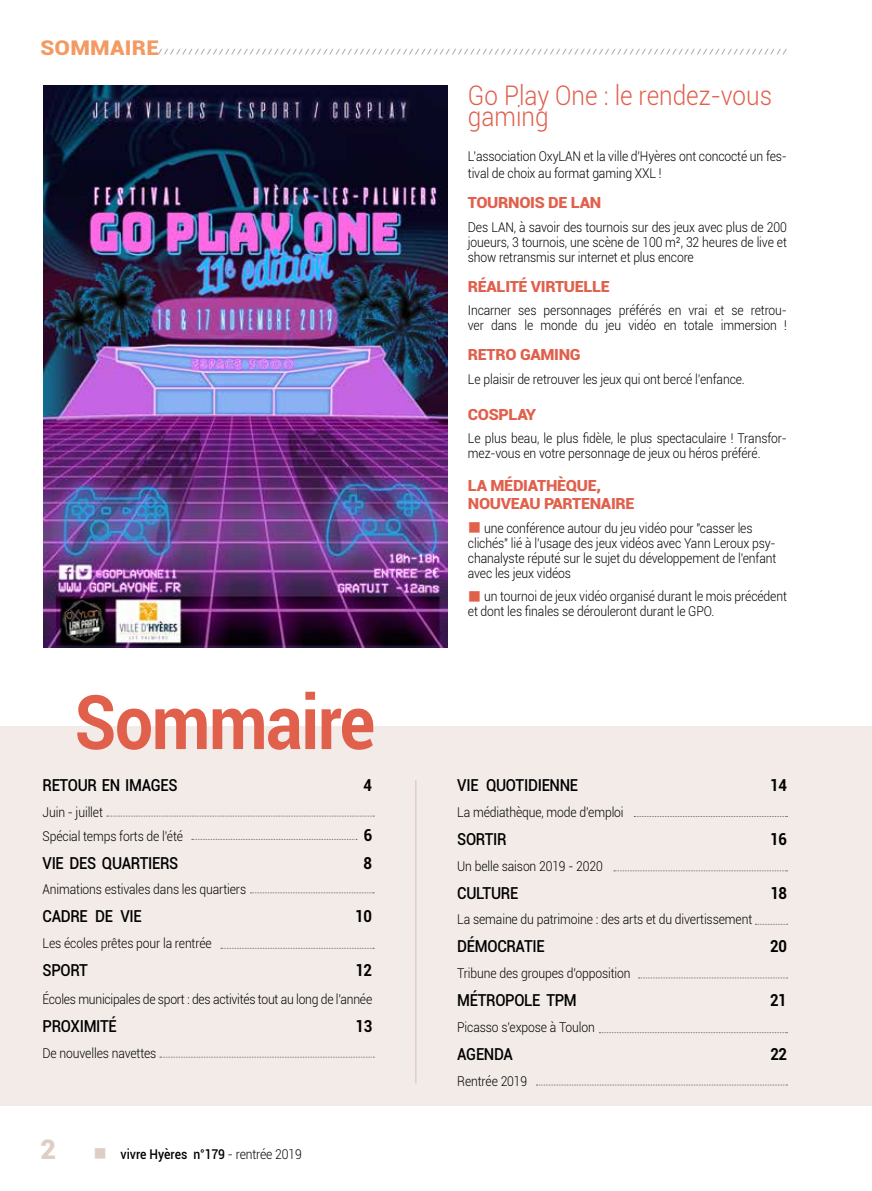
<style>
.page{position:relative;width:872px;height:1191px;background:#fff}
.page>*{position:absolute;margin:0;border:0;box-sizing:border-box;transform-origin:0 0}
.t1{font:700 75.15px "Roboto";letter-spacing:-.02em;color:#e0604c;scale:.9 1}
.t2{font:300 27px/21px "Roboto";color:#e0604c;scale:.9 1}
.t3{font:900 27px "Roboto";color:#dfcec5}
.t4{font:900 20.25px "Roboto";letter-spacing:.01em;color:#f49961;scale:1.11 1}
.t5{font:500 16.5px "Roboto";letter-spacing:-.02em;color:#000;scale:.9 1}
.t6{font:700 16.5px "Roboto";letter-spacing:-.02em;color:#000;scale:.9 1}
.t7{font:900 15.3px/18px "Roboto";letter-spacing:-.02em;color:#e0604c;scale:1.06 1}
.t8{font:300 13.5px/15px "Roboto";letter-spacing:-.01em;color:#000;scale:.9 1}
.t9{font:500 13.5px "Roboto";color:#000;scale:.9 1}
.t10{font:300 7.2px "Roboto";color:#6c6865;scale:1.5 1}
.s1{color:#dfcec5}
.s2{font-weight:300}
.s3{color:#e0604c}
</style>
<div class="page">
<div style="left:0;top:726px;width:872px;height:380px;background:#f2ebe8"></div>
<hr style="left:415px;top:780px;width:1px;height:303px;background:#dfcec5">
<svg style="left:107px;top:815px;width:267px;height:1px"></svg>
<svg style="left:192px;top:839px;width:165px;height:1px"></svg>
<svg style="left:250px;top:892px;width:124px;height:1px"></svg>
<svg style="left:221px;top:948px;width:153px;height:1px"></svg>
<svg style="left:160px;top:1056px;width:214px;height:1px"></svg>
<svg style="left:536px;top:1084px;width:251px;height:1px"></svg>
<svg style="left:599px;top:1032px;width:188px;height:1px"></svg>
<svg style="left:638px;top:977px;width:149px;height:1px"></svg>
<svg style="left:755px;top:924px;width:32px;height:1px"></svg>
<svg style="left:614px;top:870px;width:173px;height:1px"></svg>
<svg style="left:634px;top:816px;width:153px;height:1px"></svg>
<img style="left:44px;top:85px;width:403px;height:562px">
<h3 class="t4" style="left:40px;top:34px;width:108px">SOMMAIRE</h3>
<p class="t10" style="left:158px;top:46px;width:421px">///////////////////////////////////////////////////////////////////////////////////////////////////////</p>
<h1 class="t1" style="left:74px;top:669px;width:336px">Sommaire</h1>
<p class="t5" style="left:43px;top:773px;width:152px">RETOUR EN IMAGES</p>
<p class="t6" style="left:363px;top:773px;width:11px">4</p>
<p class="t8" style="left:43px;top:799px;width:158px;line-height:23.7px">Juin - juillet<br>Spécial temps forts de l'été</p>
<p class="t6" style="left:364px;top:823px;width:11px">6</p>
<p class="t5" style="left:43px;top:851px;width:152px">VIE DES QUARTIERS</p>
<p class="t6" style="left:363px;top:851px;width:11px">8</p>
<p class="t8" style="left:43px;top:881px;width:228px">Animations estivales dans les quartiers</p>
<p class="t5" style="left:43px;top:904px;width:112px">CADRE DE VIE</p>
<p class="t6" style="left:355px;top:904px;width:20px">10</p>
<p class="t8" style="left:43px;top:935px;width:189px">Les écoles prêtes pour la rentrée</p>
<p class="t5" style="left:43px;top:958px;width:52px">SPORT</p>
<p class="t6" style="left:355px;top:958px;width:20px">12</p>
<p class="t8" style="left:43px;top:991px;width:368px">Écoles municipales de sport : des activités tout au long de l’année</p>
<p class="t5" style="left:43px;top:1014px;width:84px">PROXIMITÉ</p>
<p class="t6" style="left:355px;top:1014px;width:20px">13</p>
<p class="t8" style="left:43px;top:1045px;width:128px">De nouvelles navettes</p>
<h2 class="t3" style="left:40px;top:1130px;width:17px">2</h2>
<p class="t9" style="left:94px;top:1144px;width:233px"><span class="s1">■</span> vivre Hyères n°179 <span class="s2">- rentrée 2019</span></p>
<h2 class="t2" style="left:468px;top:84px;width:339px">Go Play One : le rendez-vous gaming</h2>
<p class="t8" style="left:468px;top:147px;width:356px;line-height:17.2px">L’association OxyLAN et la ville d'Hyères ont concocté un fes&shy;tival de choix au format gaming XXL !</p>
<p class="t7" style="left:468px;top:193px;width:127px">TOURNOIS DE LAN</p>
<p class="t8" style="left:468px;top:219px;width:356px;text-align:justify">Des LAN, à savoir des tournois sur des jeux avec plus de 200 joueurs, 3 tournois, une scène de 100 m², 32 heures de live et show retransmis sur internet et plus encore</p>
<p class="t7" style="left:468px;top:276px;width:135px">RÉALITÉ VIRTUELLE</p>
<p class="t8" style="left:468px;top:302px;width:356px">Incarner ses personnages préférés en vrai et se retrou&shy;ver dans le monde du jeu vidéo en totale immersion !</p>
<p class="t7" style="left:468px;top:345px;width:108px">RETRO GAMING</p>
<p class="t8" style="left:468px;top:371px;width:309px">Le plaisir de retrouver les jeux qui ont bercé l’enfance.</p>
<p class="t7" style="left:468px;top:404px;width:66px">COSPLAY</p>
<p class="t8" style="left:468px;top:430px;width:356px">Le plus beau, le plus fidèle, le plus spectaculaire ! Transfor&shy;mez-vous en votre personnage de jeux ou héros préféré.</p>
<p class="t7" style="left:468px;top:476px;width:159px">LA MÉDIATHÈQUE,<br>NOUVEAU PARTENAIRE</p>
<p class="t8" style="left:468px;top:520px;width:344px"><span class="s3">■</span> une conférence autour du jeu vidéo pour "casser les clichés" lié à l'usage des jeux vidéos avec Yann Leroux psy&shy;chanalyste réputé sur le sujet du développement de l'enfant avec les jeux vidéos</p>
<p class="t8" style="left:468px;top:588px;width:356px"><span class="s3">■</span> un tournoi de jeux vidéo organisé durant le mois précédent et dont les finales se dérouleront durant le GPO.</p>
<p class="t5" style="left:457px;top:773px;width:136px">VIE QUOTIDIENNE</p>
<p class="t6" style="left:770px;top:773px;width:20px">14</p>
<p class="t8" style="left:457px;top:804px;width:186px">La médiathèque, mode d'emploi</p>
<p class="t5" style="left:457px;top:827px;width:56px">SORTIR</p>
<p class="t6" style="left:770px;top:827px;width:20px">16</p>
<p class="t8" style="left:457px;top:857px;width:163px">Un belle saison 2019 - 2020</p>
<p class="t5" style="left:457px;top:881px;width:69px">CULTURE</p>
<p class="t6" style="left:770px;top:881px;width:20px">18</p>
<p class="t8" style="left:457px;top:911px;width:329px">La semaine du patrimoine : des arts et du divertissement</p>
<p class="t5" style="left:457px;top:934px;width:99px">DÉMOCRATIE</p>
<p class="t6" style="left:770px;top:934px;width:20px">20</p>
<p class="t8" style="left:457px;top:965px;width:194px">Tribune des groupes d'opposition</p>
<p class="t5" style="left:457px;top:988px;width:134px">MÉTROPOLE TPM</p>
<p class="t6" style="left:770px;top:988px;width:20px">21</p>
<p class="t8" style="left:457px;top:1019px;width:154px">Picasso s'expose à Toulon</p>
<p class="t5" style="left:457px;top:1042px;width:63px">AGENDA</p>
<p class="t6" style="left:770px;top:1042px;width:20px">22</p>
<p class="t8" style="left:457px;top:1072px;width:79px">Rentrée 2019</p>
</div>
